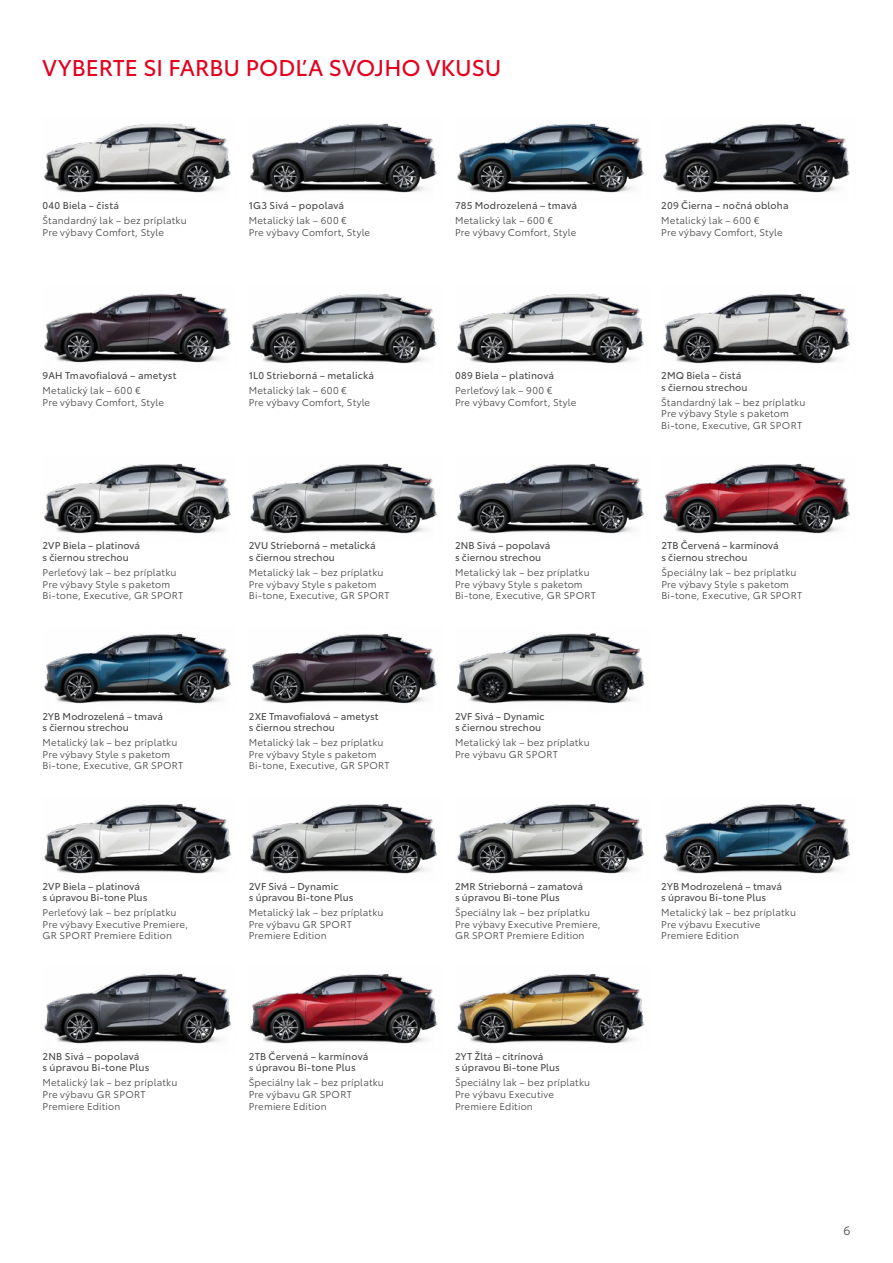
<style>
.page{position:relative;width:893px;height:1263px;background:#fff}
.page>*{position:absolute;margin:0;border:0;box-sizing:border-box;transform-origin:0 0}
.t1{font:22.5px "Toyota Type";color:#e3001f}
.t2{font:12px "Toyota Type";color:#494948}
.t3{font:9.75px/11.7px "Toyota Type";letter-spacing:.02em;color:#494948}
.t4{font:9.75px/11.7px "Toyota Type";letter-spacing:.01em;color:#494948}
</style>
<div class="page">
<img style="left:44px;top:123px;width:187px;height:70px">
<img style="left:457px;top:293px;width:187px;height:71px">
<img style="left:250px;top:123px;width:187px;height:70px">
<img style="left:250px;top:293px;width:187px;height:71px">
<img style="left:663px;top:123px;width:187px;height:70px">
<img style="left:457px;top:123px;width:187px;height:70px">
<img style="left:44px;top:293px;width:187px;height:70px">
<img style="left:663px;top:293px;width:187px;height:71px">
<img style="left:457px;top:463px;width:187px;height:71px">
<img style="left:663px;top:463px;width:187px;height:71px">
<img style="left:44px;top:463px;width:187px;height:71px">
<img style="left:250px;top:463px;width:187px;height:71px">
<img style="left:250px;top:633px;width:187px;height:71px">
<img style="left:44px;top:633px;width:187px;height:71px">
<img style="left:456px;top:633px;width:189px;height:71px">
<img style="left:663px;top:804px;width:188px;height:70px">
<img style="left:457px;top:974px;width:188px;height:70px">
<img style="left:457px;top:804px;width:187px;height:70px">
<img style="left:44px;top:974px;width:187px;height:70px">
<img style="left:250px;top:974px;width:187px;height:70px">
<img style="left:250px;top:804px;width:187px;height:70px">
<img style="left:44px;top:804px;width:187px;height:70px">
<h1 class="t1" style="left:43px;top:51px;width:460px">VYBERTE SI FARBU PODĽA SVOJHO VKUSU</h1>
<p class="t4" style="left:43px;top:199px;width:78px">040 Biela – čistá</p>
<p class="t3" style="left:43px;top:214px;width:146px">Štandardný lak – bez príplatku<br>Pre výbavy Comfort, Style</p>
<p class="t4" style="left:43px;top:369px;width:135px">9AH Tmavofialová – ametyst</p>
<p class="t3" style="left:43px;top:384px;width:123px">Metalický lak – 600 €<br>Pre výbavy Comfort, Style</p>
<p class="t4" style="left:43px;top:539px;width:99px">2VP Biela – platinová s čiernou strechou</p>
<p class="t3" style="left:43px;top:566px;width:142px">Perleťový lak – bez príplatku<br>Pre výbavy Style s paketom<br>Bi-tone, Executive, GR SPORT</p>
<p class="t4" style="left:43px;top:709px;width:122px">2YB Modrozelená – tmavá s čiernou strechou</p>
<p class="t3" style="left:43px;top:736px;width:142px">Metalický lak – bez príplatku<br>Pre výbavy Style s paketom<br>Bi-tone, Executive, GR SPORT</p>
<p class="t4" style="left:43px;top:879px;width:106px">2VP Biela – platinová<br>s úpravou Bi-tone Plus</p>
<p class="t3" style="left:43px;top:906px;width:147px">Perleťový lak – bez príplatku<br>Pre výbavy Executive Premiere,<br>GR SPORT Premiere Edition</p>
<p class="t4" style="left:43px;top:1049px;width:108px">2NB Sivá – popolavá<br>s úpravou Bi-tone Plus</p>
<p class="t3" style="left:43px;top:1076px;width:136px">Metalický lak – bez príplatku<br>Pre výbavu GR SPORT<br>Premiere Edition</p>
<p class="t4" style="left:249px;top:199px;width:97px">1G3 Sivá – popolavá</p>
<p class="t3" style="left:249px;top:214px;width:123px">Metalický lak – 600 €<br>Pre výbavy Comfort, Style</p>
<p class="t4" style="left:249px;top:369px;width:127px">1L0 Strieborná – metalická</p>
<p class="t3" style="left:249px;top:384px;width:123px">Metalický lak – 600 €<br>Pre výbavy Comfort, Style</p>
<p class="t4" style="left:249px;top:539px;width:129px">2VU Strieborná – metalická s čiernou strechou</p>
<p class="t3" style="left:249px;top:566px;width:142px">Metalický lak – bez príplatku<br>Pre výbavy Style s paketom<br>Bi-tone, Executive, GR SPORT</p>
<p class="t4" style="left:249px;top:709px;width:131px">2XE Tmavofialová – ametyst s čiernou strechou</p>
<p class="t3" style="left:249px;top:736px;width:142px">Metalický lak – bez príplatku<br>Pre výbavy Style s paketom<br>Bi-tone, Executive, GR SPORT</p>
<p class="t4" style="left:249px;top:879px;width:106px">2VF Sivá – Dynamic<br>s úpravou Bi-tone Plus</p>
<p class="t3" style="left:249px;top:906px;width:136px">Metalický lak – bez príplatku<br>Pre výbavu GR SPORT<br>Premiere Edition</p>
<p class="t4" style="left:249px;top:1049px;width:121px">2TB Červená – karmínová s úpravou Bi-tone Plus</p>
<p class="t3" style="left:249px;top:1076px;width:137px">Špeciálny lak – bez príplatku<br>Pre výbavu GR SPORT<br>Premiere Edition</p>
<p class="t4" style="left:455px;top:199px;width:124px">785 Modrozelená – tmavá</p>
<p class="t3" style="left:455px;top:214px;width:123px">Metalický lak – 600 €<br>Pre výbavy Comfort, Style</p>
<p class="t4" style="left:455px;top:369px;width:101px">089 Biela – platinová</p>
<p class="t3" style="left:455px;top:384px;width:123px">Perleťový lak – 900 €<br>Pre výbavy Comfort, Style</p>
<p class="t4" style="left:455px;top:539px;width:97px">2NB Sivá – popolavá s čiernou strechou</p>
<p class="t3" style="left:455px;top:566px;width:142px">Metalický lak – bez príplatku<br>Pre výbavy Style s paketom<br>Bi-tone, Executive, GR SPORT</p>
<p class="t4" style="left:455px;top:709px;width:91px">2VF Sivá – Dynamic s čiernou strechou</p>
<p class="t3" style="left:455px;top:736px;width:136px">Metalický lak – bez príplatku<br>Pre výbavu GR SPORT</p>
<p class="t4" style="left:455px;top:879px;width:130px">2MR Strieborná – zamatová s úpravou Bi-tone Plus</p>
<p class="t3" style="left:455px;top:906px;width:147px">Špeciálny lak – bez príplatku<br>Pre výbavy Executive Premiere,<br>GR SPORT Premiere Edition</p>
<p class="t4" style="left:455px;top:1049px;width:106px">2YT Žltá – citrínová<br>s úpravou Bi-tone Plus</p>
<p class="t3" style="left:455px;top:1076px;width:137px">Špeciálny lak – bez príplatku<br>Pre výbavu Executive<br>Premiere Edition</p>
<p class="t4" style="left:661px;top:199px;width:129px">209 Čierna – nočná obloha</p>
<p class="t3" style="left:661px;top:214px;width:123px">Metalický lak – 600 €<br>Pre výbavy Comfort, Style</p>
<p class="t4" style="left:661px;top:369px;width:88px">2MQ Biela – čistá s čiernou strechou</p>
<p class="t3" style="left:661px;top:396px;width:146px">Štandardný lak – bez príplatku<br>Pre výbavy Style s paketom<br>Bi-tone, Executive, GR SPORT</p>
<p class="t4" style="left:661px;top:539px;width:119px">2TB Červená – karmínová s čiernou strechou</p>
<p class="t3" style="left:661px;top:566px;width:142px">Špeciálny lak – bez príplatku<br>Pre výbavy Style s paketom<br>Bi-tone, Executive, GR SPORT</p>
<p class="t4" style="left:661px;top:879px;width:122px">2YB Modrozelená – tmavá s úpravou Bi-tone Plus</p>
<p class="t3" style="left:661px;top:906px;width:136px">Metalický lak – bez príplatku<br>Pre výbavu Executive<br>Premiere Edition</p>
<p class="t2" style="left:844px;top:1222px;width:8px">6</p>
</div>
